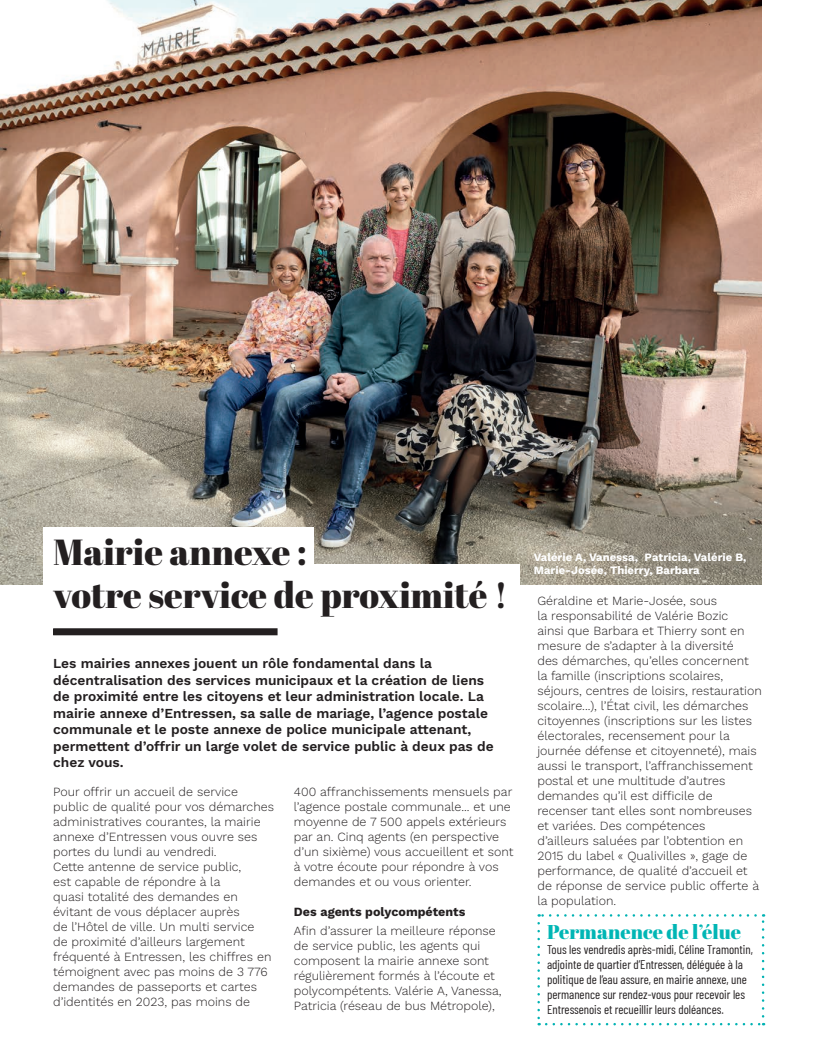
<style>
.page{position:relative;width:815px;height:1063px;background:#fff}
.page>*{position:absolute;margin:0;border:0;box-sizing:border-box;transform-origin:0 0}
.t1{font:36.25px/43.5px "Abril Fatface";color:#231f20}
.t2{font:20px "Abril Fatface";color:#00b6b5}
.t3{font:600 13.75px/16.5px "Work Sans";color:#231f20}
.t4{font:300 12.5px/15px "Work Sans";color:#231f20}
.t5{font:12.5px/15px "Barlow Condensed";color:#231f20}
.t6{font:700 12.5px "Work Sans";color:#231f20}
.t7{font:700 11.25px/13.5px "Work Sans";color:#fff}
</style>
<div class="page">
<img style="left:0;top:0;width:762px;height:584px">
<div style="left:43px;top:527px;width:271px;height:75px;background:#fff"></div>
<div style="left:104px;top:564px;width:416px;height:75px;background:#fff"></div>
<div style="left:54px;top:629px;width:223px;height:6px;background:#231f20"></div>
<div style="left:53px;top:628px;width:225px;height:7px;border:1px solid #231f20"></div>
<svg style="left:537px;top:923px;width:3px;height:102px"></svg>
<svg style="left:546px;top:1023px;width:218px;height:2px"></svg>
<svg style="left:762px;top:914px;width:2px;height:102px"></svg>
<svg style="left:539px;top:914px;width:217px;height:3px"></svg>
<h1 class="t1" style="left:53px;top:529px;width:456px">Mairie annexe :<br>votre service de proximité !</h1>
<p class="t3" style="left:53px;top:655px;width:442px">Les mairies annexes jouent un rôle fondamental dans la décentralisation des services municipaux et la création de liens de proximité entre les citoyens et leur administration locale. La mairie annexe d’Entressen, sa salle de mariage, l’agence postale communale et le poste annexe de police municipale attenant, permettent d’offrir un large volet de service public à deux pas de chez vous.</p>
<p class="t4" style="left:53px;top:784px;width:223px">Pour offrir un accueil de service public de qualité pour vos démarches administratives courantes, la mairie annexe d’Entressen vous ouvre ses portes du lundi au vendredi.<br>Cette antenne de service public,<br>est capable de répondre à la<br>quasi totalité des demandes en évitant de vous déplacer auprès<br>de l’Hôtel de ville. Un multi service<br>de proximité d’ailleurs largement fréquenté à Entressen, les chiffres en témoignent avec pas moins de 3 776 demandes de passeports et cartes d’identités en 2023, pas moins de</p>
<p class="t4" style="left:294px;top:784px;width:221px">400 affranchissements mensuels par l’agence postale communale... et une moyenne de 7 500 appels extérieurs par an. Cinq agents (en perspective d’un sixième) vous accueillent et sont à votre écoute pour répondre à vos demandes et ou vous orienter.</p>
<p class="t6" style="left:294px;top:903px;width:173px">Des agents polycompétents</p>
<p class="t4" style="left:294px;top:923px;width:209px">Afin d’assurer la meilleure réponse de service public, les agents qui composent la mairie annexe sont régulièrement formés à l’écoute et polycompétents. Valérie A, Vanessa, Patricia (réseau de bus Métropole),</p>
<p class="t7" style="left:534px;top:550px;width:214px">Valérie A, Vanessa, Patricia, Valérie B,<br>Marie-Josée, Thierry, Barbara</p>
<p class="t4" style="left:537px;top:592px;width:226px">Géraldine et Marie-Josée, sous<br>la responsabilité de Valérie Bozic<br>ainsi que Barbara et Thierry sont en mesure de s’adapter à la diversité<br>des démarches, qu’elles concernent la famille (inscriptions scolaires, séjours, centres de loisirs, restauration scolaire...), l’État civil, les démarches citoyennes (inscriptions sur les listes électorales, recensement pour la journée défense et citoyenneté), mais aussi le transport, l’affranchissement postal et une multitude d’autres demandes qu’il est difficile de recenser tant elles sont nombreuses et variées. Des compétences<br>d’ailleurs saluées par l’obtention en 2015 du label « Qualivilles », gage de performance, de qualité d’accueil et de réponse de service public offerte à la population.</p>
<h2 class="t2" style="left:547px;top:918px;width:196px">Permanence de l’élue</h2>
<p class="t5" style="left:547px;top:941px;width:207px">Tous les vendredis après-midi, Céline Tramontin, adjointe de quartier d’Entressen, déléguée à la politique de l’eau assure, en mairie annexe, une permanence sur rendez-vous pour recevoir les Entressenois et recueillir leurs doléances.</p>
</div>
